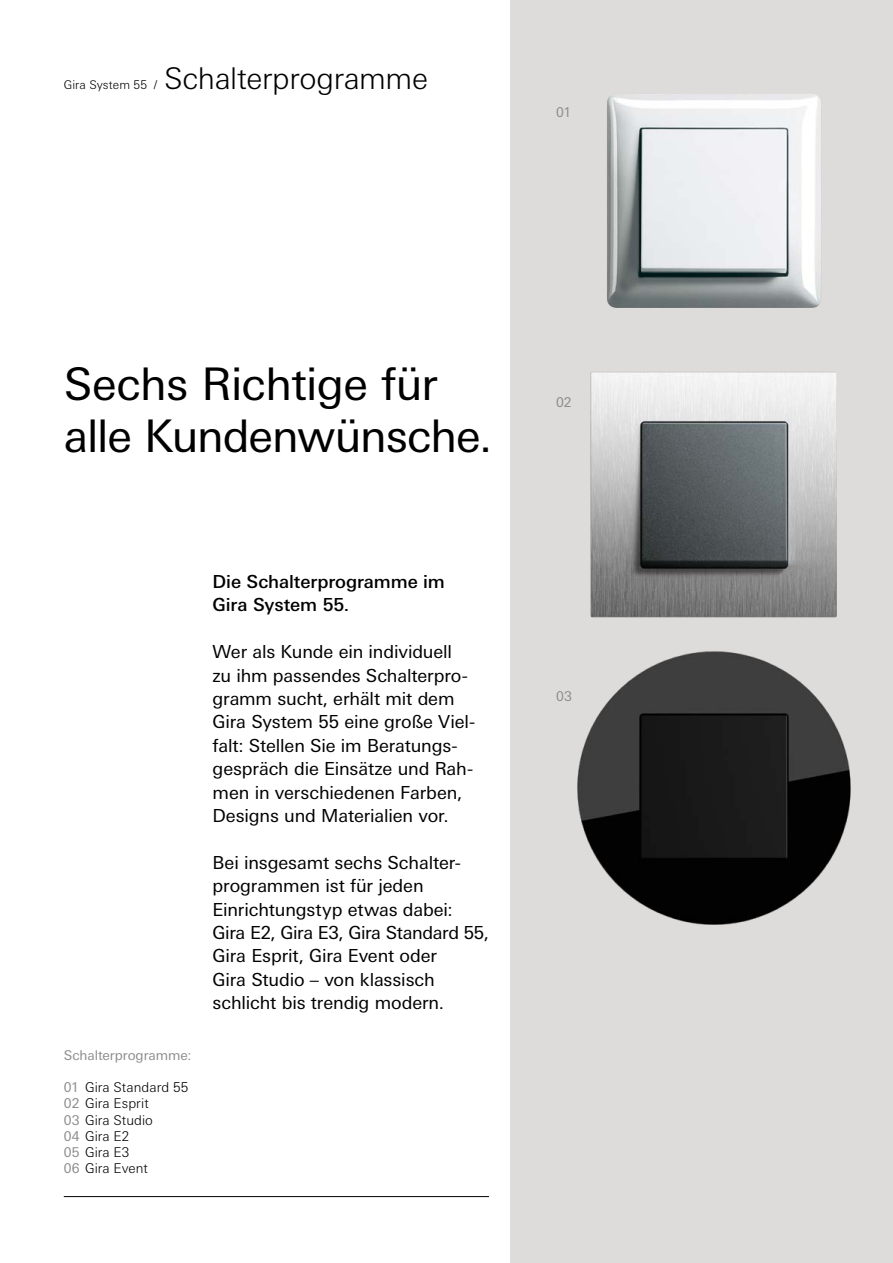
<style>
.page{position:relative;width:893px;height:1263px;background:#fff}
.page>*{position:absolute;margin:0;border:0;box-sizing:border-box;transform-origin:0 0}
.t1{font:45px/52.5px "Univers Next W1 G";letter-spacing:-.02em;color:#000}
.t2{font:300 30px "Univers Next W1 G";letter-spacing:-.01em;color:#000}
.t3{font:18px/23.4px "Univers Next W1 G";letter-spacing:-.005em;color:#000}
.t4{font:500 18px/23.4px "Univers Next W1 G";letter-spacing:-.005em;color:#000}
.t5{font:300 13.5px/16.2px "Univers Next W1 G";letter-spacing:.005em;color:#000}
.t6{font:13.5px "Univers Next W1 G";letter-spacing:-.005em;color:#8f8d8c}
.t7{font:300 12px "Univers Next W1 G";letter-spacing:.01em;color:#000}
.s1{font-weight:400;color:#8f8d8c}
</style>
<div class="page">
<div style="left:510px;top:0;width:383px;height:1263px;background:#dedcdb"></div>
<hr style="left:64px;top:1196px;width:425px;height:1px;background:#000">
<img style="left:607px;top:94px;width:214px;height:214px">
<img style="left:590px;top:372px;width:247px;height:245px">
<img style="left:577px;top:651px;width:274px;height:274px">
<p class="t7" style="left:64px;top:78px;width:95px">Gira System 55 /</p>
<h2 class="t2" style="left:164px;top:61px;width:266px">Schalterprogramme</h2>
<p class="t6" style="left:556px;top:104px;width:17px">01</p>
<h1 class="t1" style="left:64px;top:357px;width:430px">Sechs Richtige für alle Kundenwünsche.</h1>
<p class="t6" style="left:64px;top:1047px;width:129px">Schalterprogramme:</p>
<p class="t5" style="left:64px;top:1079px;width:126px"><span class="s1">01</span> Gira Standard 55<br><span class="s1">02</span> Gira Esprit<br><span class="s1">03</span> Gira Studio<br><span class="s1">04</span> Gira E2<br><span class="s1">05</span> Gira E3<br><span class="s1">06</span> Gira Event</p>
<p class="t4" style="left:213px;top:570px;width:234px">Die Schalterprogramme im<br>Gira System 55.</p>
<p class="t3" style="left:213px;top:640px;width:264px">Wer als Kunde ein individuell<br>zu ihm passendes Schalterpro&shy;gramm sucht, erhält mit dem<br>Gira System 55 eine große Viel&shy;falt: Stellen Sie im Beratungs&shy;gespräch die Einsätze und Rah&shy;men in verschiedenen Farben,<br>Designs und Materialien vor.</p>
<p class="t3" style="left:213px;top:851px;width:278px">Bei insgesamt sechs Schalter&shy;programmen ist für jeden<br>Einrichtungstyp etwas dabei:<br>Gira E2, Gira E3, Gira Standard 55,<br>Gira Esprit, Gira Event oder<br>Gira Studio – von klassisch schlicht bis trendig modern.</p>
<p class="t6" style="left:556px;top:395px;width:17px">02</p>
<p class="t6" style="left:556px;top:689px;width:17px">03</p>
</div>
